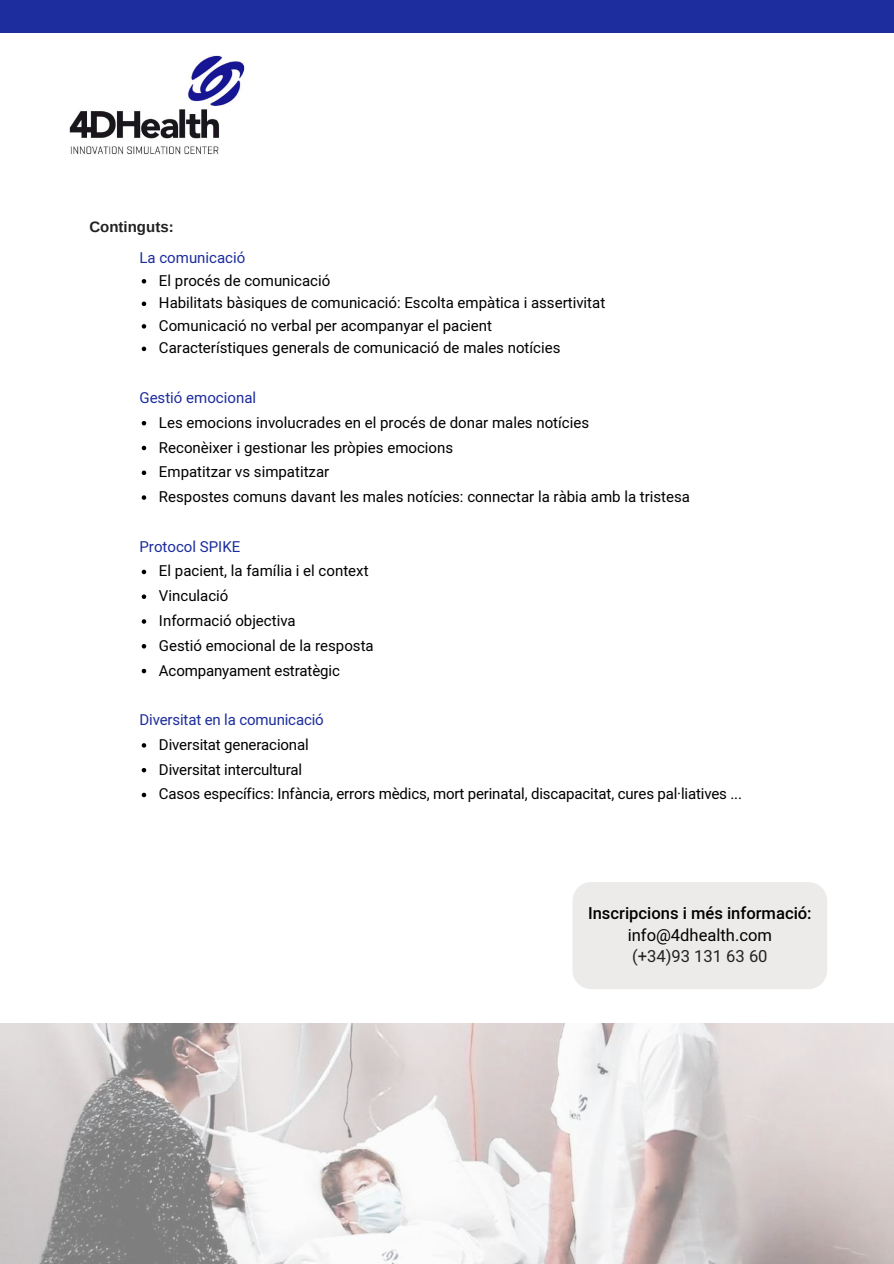
<style>
.page{position:relative;width:894px;height:1264px;background:#fff}
.page>*{position:absolute;margin:0;border:0;box-sizing:border-box;transform-origin:0 0}
.t1{font:500 16.5px "Mardoto";color:#000}
.t2{font:16.5px "Mardoto";color:#000}
.t3{font:16.5px "Mardoto";color:#222}
.t4{font:15px/24.8px "Mardoto";color:#000}
.t5{font:15px "Mardoto";color:#1d2d9d}
.t6{font:700 15px "Arimo";color:#222}
</style>
<div class="page">
<img style="left:69px;top:56px;width:175px;height:99px">
<svg style="left:142px;top:279px;width:4px;height:4px"></svg>
<svg style="left:142px;top:301px;width:4px;height:5px"></svg>
<svg style="left:142px;top:324px;width:4px;height:4px"></svg>
<svg style="left:142px;top:346px;width:4px;height:5px"></svg>
<svg style="left:142px;top:421px;width:4px;height:4px"></svg>
<svg style="left:142px;top:446px;width:4px;height:4px"></svg>
<svg style="left:142px;top:470px;width:4px;height:5px"></svg>
<svg style="left:142px;top:495px;width:4px;height:5px"></svg>
<svg style="left:142px;top:569px;width:4px;height:5px"></svg>
<svg style="left:142px;top:594px;width:4px;height:5px"></svg>
<svg style="left:142px;top:619px;width:4px;height:4px"></svg>
<svg style="left:142px;top:644px;width:4px;height:4px"></svg>
<svg style="left:142px;top:668px;width:4px;height:5px"></svg>
<svg style="left:142px;top:743px;width:4px;height:4px"></svg>
<svg style="left:142px;top:768px;width:4px;height:4px"></svg>
<svg style="left:142px;top:792px;width:4px;height:5px"></svg>
<div style="left:0;top:0;width:893px;height:33px;background:#1d2d9d"></div>
<img style="left:0;top:1023px;width:893px;height:240px">
<div style="left:572px;top:882px;width:255px;height:107px;background:#ecebea;border-radius:19px"></div>
<p class="t6" style="left:89px;top:219px;width:86px">Continguts:</p>
<p class="t4" style="left:159px;top:269px;width:447px;line-height:22.5px">El procés de comunicació<br>Habilitats bàsiques de comunicació: Escolta empàtica i assertivitat Comunicació no verbal per acompanyar el pacient Característiques generals de comunicació de males notícies</p>
<p class="t5" style="left:139px;top:249px;width:107px">La comunicació</p>
<p class="t5" style="left:139px;top:389px;width:118px">Gestió emocional</p>
<p class="t4" style="left:159px;top:410px;width:532px">Les emocions involucrades en el procés de donar males notícies<br>Reconèixer i gestionar les pròpies emocions<br>Empatitzar vs simpatitzar<br>Respostes comuns davant les males notícies: connectar la ràbia amb la tristesa</p>
<p class="t5" style="left:139px;top:537px;width:102px">Protocol SPIKE</p>
<p class="t4" style="left:159px;top:559px;width:216px">El pacient, la família i el context<br>Vinculació<br>Informació objectiva<br>Gestió emocional de la resposta<br>Acompanyament estratègic</p>
<p class="t5" style="left:139px;top:711px;width:186px">Diversitat en la comunicació</p>
<p class="t4" style="left:159px;top:732px;width:584px">Diversitat generacional<br>Diversitat intercultural<br>Casos específics: Infància, errors mèdics, mort perinatal, discapacitat, cures pal·liatives ...</p>
<p class="t1" style="left:588px;top:903px;width:225px">Inscripcions i més informació:</p>
<p class="t2" style="left:627px;top:925px;width:146px">info@4dhealth.com</p>
<p class="t3" style="left:632px;top:946px;width:137px">(+34)93 131 63 60</p>
</div>
